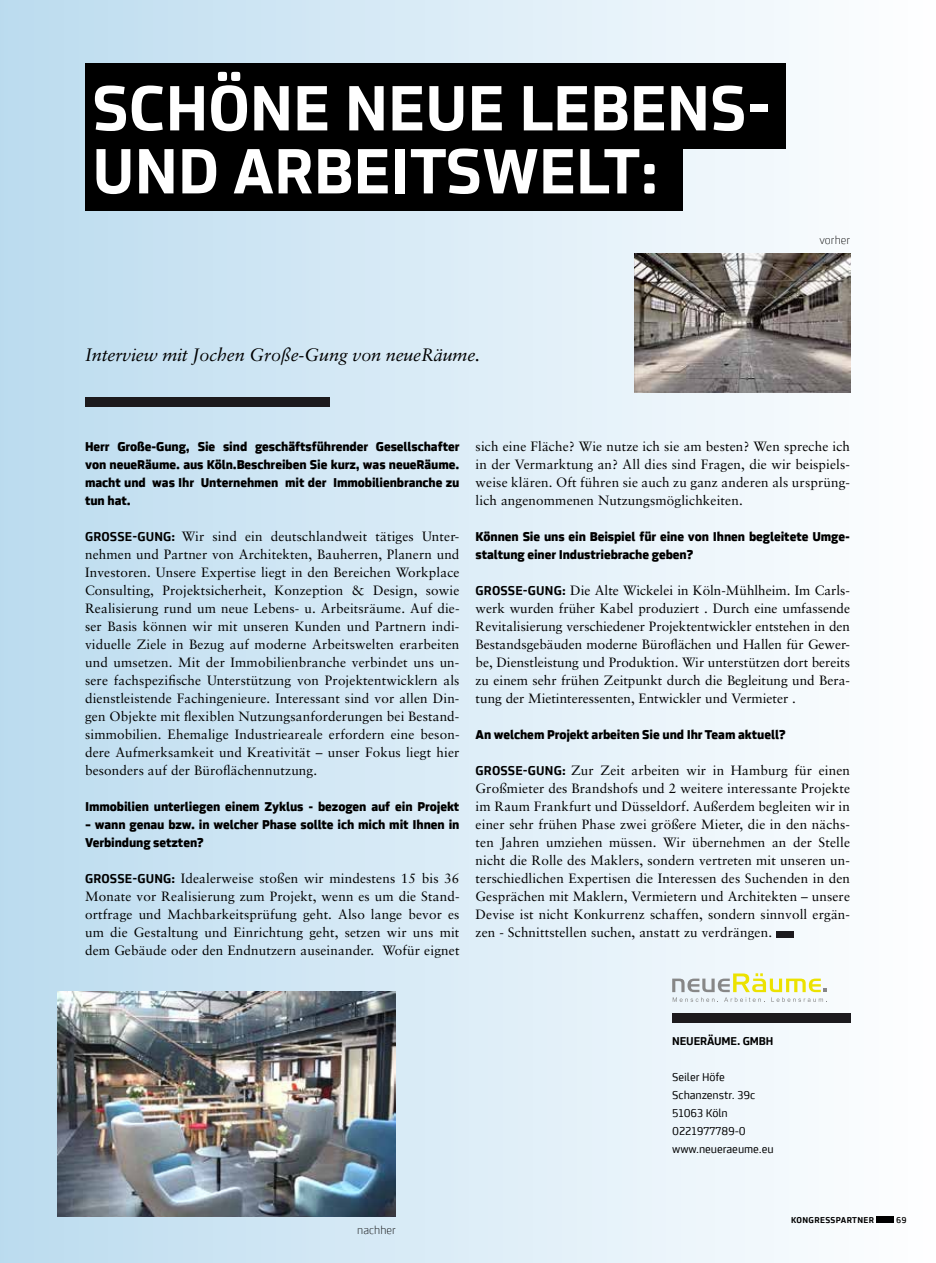
<style>
.page{position:relative;width:936px;height:1263px;background:#fff}
.page>*{position:absolute;margin:0;border:0;box-sizing:border-box;transform-origin:0 0}
.t1{font:700 67.5px/63px "Proof";color:#fff}
.t2{font:italic 18px "Sabon";letter-spacing:-.01em;color:#000}
.t3{font:13.5px/18px "Sabon";letter-spacing:.01em;color:#000;text-align:justify}
.t4{font:900 13.5px/18px "Proof";letter-spacing:-.01em;color:#000}
.t5{font:12px/18px "Proof";letter-spacing:-.01em;color:#000}
.t6{font:700 12px "Proof";letter-spacing:-.01em;color:#000}
.t7{font:100 12px "Proof";color:#000}
.t8{font:700 9px "Proof";letter-spacing:.04em;color:#000}
.t9{font:500 9px "Proof";color:#000}
.s1{font-family:"Proof";font-weight:700}
</style>
<div class="page">
<div style="left:0;top:0;width:935px;height:1263px;background:linear-gradient(to right,#badaee,#fefeff)"></div>
<div style="left:876px;top:1216px;width:17px;height:6px;background:#000"></div>
<div style="left:85px;top:149px;width:597px;height:61px;background:#000"></div>
<div style="left:85px;top:64px;width:700px;height:85px;background:#000"></div>
<div style="left:85px;top:397px;width:244px;height:9px;background:#1c1a1d"></div>
<div style="left:776px;top:931px;width:17px;height:6px;background:#1c1a1d"></div>
<div style="left:672px;top:1014px;width:178px;height:9px;background:#1c1a1d"></div>
<img style="left:635px;top:253px;width:215px;height:140px">
<img style="left:57px;top:991px;width:339px;height:225px">
<svg style="left:672px;top:973px;width:155px;height:29px"></svg>
<h1 class="t1" style="left:92px;top:72px;width:680px">SCHÖNE NEUE LEBENS-<br>UND ARBEITSWELT:</h1>
<h2 class="t2" style="left:85px;top:345px;width:396px">Interview mit Jochen Große-Gung von neueRäume.</h2>
<p class="t7" style="left:819px;top:232px;width:32px">vorher</p>
<p class="t4" style="left:85px;top:437px;width:376px;text-align:justify">Herr Große-Gung, Sie sind geschäftsführender Gesellschafter von neueRäume. aus Köln.Beschreiben Sie kurz, was neueRäume. macht und was Ihr Unternehmen mit der Immobilienbranche zu tun hat.</p>
<p class="t3" style="left:85px;top:527px;width:376px"><span class="s1">GROSSE-GUNG:</span> Wir sind ein deutschlandweit tätiges Unter&shy;nehmen und Partner von Architekten, Bauherren, Planern und Investoren. Unsere Expertise liegt in den Bereichen Workplace Consulting, Projektsicherheit, Konzeption &amp; Design, sowie Realisierung rund um neue Lebens- u. Arbeitsräume. Auf die&shy;ser Basis können wir mit unseren Kunden und Partnern indi&shy;viduelle Ziele in Bezug auf moderne Arbeitswelten erarbeiten und umsetzen. Mit der Immobilienbranche verbindet uns un&shy;sere fachspezifische Unterstützung von Projektentwicklern als dienstleistende Fachingenieure. Interessant sind vor allen Din&shy;gen Objekte mit flexiblen Nutzungsanforderungen bei Bestand&shy;simmobilien. Ehemalige Industrieareale erfordern eine beson&shy;dere Aufmerksamkeit und Kreativität – unser Fokus liegt hier besonders auf der Büroflächennutzung.</p>
<p class="t4" style="left:85px;top:797px;width:376px">Immobilien unterliegen einem Zyklus - bezogen auf ein Projekt</p>
<p class="t4" style="left:85px;top:815px;width:376px">– wann genau bzw. in welcher Phase sollte ich mich mit Ihnen in<br>Verbindung setzten?</p>
<p class="t3" style="left:85px;top:869px;width:376px"><span class="s1">GROSSE-GUNG:</span> Idealerweise stoßen wir mindestens 15 bis 36<br>Monate vor Realisierung zum Projekt, wenn es um die Stand&shy;ortfrage und Machbarkeitsprüfung geht. Also lange bevor es um die Gestaltung und Einrichtung geht, setzen wir uns mit dem Gebäude oder den Endnutzern auseinander. Wofür eignet</p>
<p class="t3" style="left:475px;top:437px;width:376px">sich eine Fläche? Wie nutze ich sie am besten? Wen spreche ich in der Vermarktung an? All dies sind Fragen, die wir beispiels&shy;weise klären. Oft führen sie auch zu ganz anderen als ursprüng&shy;lich angenommenen Nutzungsmöglichkeiten.</p>
<p class="t4" style="left:475px;top:527px;width:376px">Können Sie uns ein Beispiel für eine von Ihnen begleitete Umge&shy;staltung einer Industriebrache geben?</p>
<p class="t3" style="left:475px;top:581px;width:376px"><span class="s1">GROSSE-GUNG:</span> Die Alte Wickelei in Köln-Mühlheim. Im Carls&shy;werk wurden früher Kabel produziert . Durch eine umfassende Revitalisierung verschiedener Projektentwickler entstehen in den Bestandsgebäuden moderne Büroflächen und Hallen für Gewer&shy;be, Dienstleistung und Produktion. Wir unterstützen dort bereits zu einem sehr frühen Zeitpunkt durch die Begleitung und Bera&shy;tung der Mietinteressenten, Entwickler und Vermieter .</p>
<p class="t4" style="left:475px;top:725px;width:311px">An welchem Projekt arbeiten Sie und Ihr Team aktuell?</p>
<p class="t3" style="left:475px;top:761px;width:376px"><span class="s1">GROSSE-GUNG:</span> Zur Zeit arbeiten wir in Hamburg für einen Großmieter des Brandshofs und 2 weitere interessante Projekte im Raum Frankfurt und Düsseldorf. Außerdem begleiten wir in einer sehr frühen Phase zwei größere Mieter, die in den nächs&shy;ten Jahren umziehen müssen. Wir übernehmen an der Stelle nicht die Rolle des Maklers, sondern vertreten mit unseren un&shy;terschiedlichen Expertisen die Interessen des Suchenden in den Gesprächen mit Maklern, Vermietern und Architekten – unsere Devise ist nicht Konkurrenz schaffen, sondern sinnvoll ergän&shy;zen - Schnittstellen suchen, anstatt zu verdrängen.</p>
<p class="t7" style="left:357px;top:1222px;width:40px">nachher</p>
<p class="t6" style="left:672px;top:1033px;width:103px">NEUERÄUME. GMBH</p>
<p class="t5" style="left:672px;top:1068px;width:103px">Seiler Höfe<br>Schanzenstr. 39c<br>51063 Köln<br>0221977789-0 www.neueraeume.eu</p>
<p class="t8" style="left:791px;top:1213px;width:85px">KONGRESSPARTNER</p>
<p class="t9" style="left:896px;top:1213px;width:12px">69</p>
</div>
